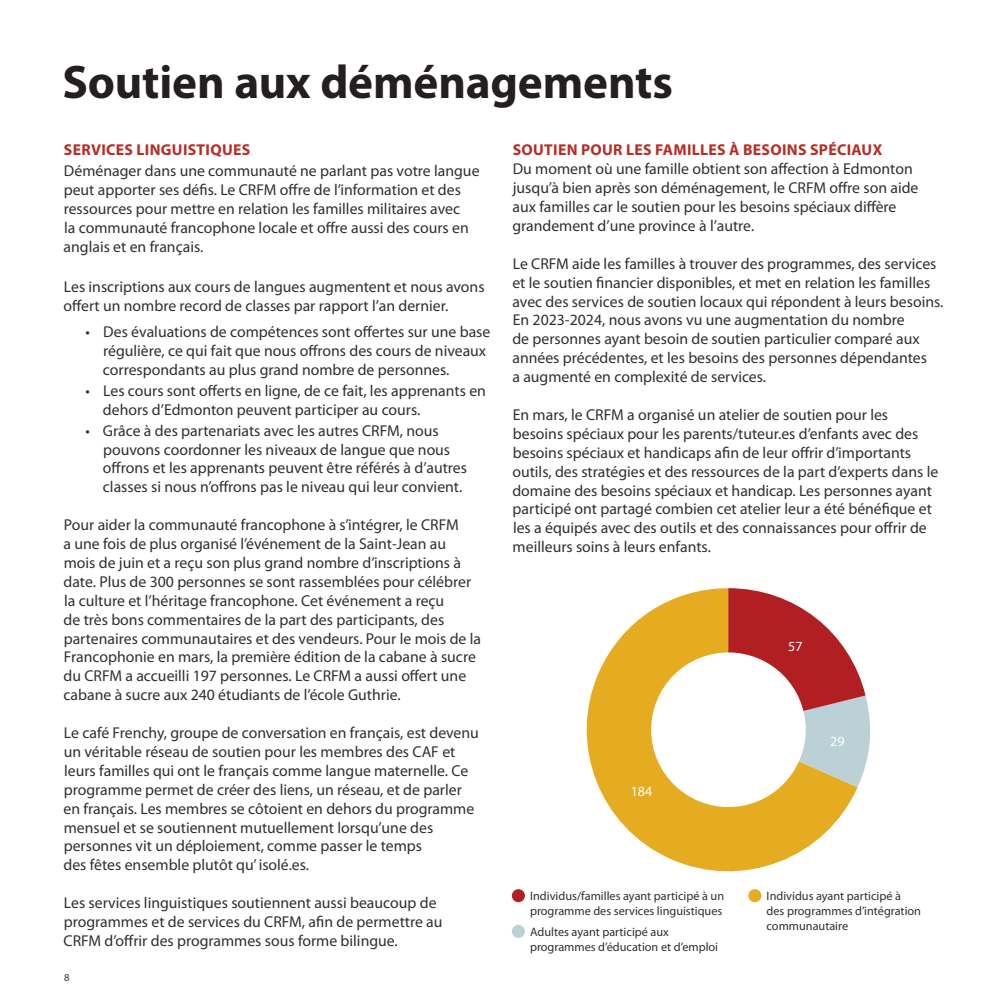
<style>
.page{position:relative;width:1008px;height:1008px;background:#fff}
.page>*{position:absolute;margin:0;border:0;box-sizing:border-box;transform-origin:0 0}
.t1{font:700 47.25px "Myriad Pro";letter-spacing:-.005em;color:#231f20}
.t2{font:15.75px/18.9px "Myriad Pro";color:#312f30}
.t3{font:700 15.75px "Myriad Pro";letter-spacing:.02em;color:#b62d27}
.t4{font:14px "Myriad Pro";color:#fff}
.t5{font:12.25px/14.7px "Myriad Pro";color:#312f30}
.t6{font:10.5px "Myriad Pro";color:#312f30}
</style>
<div class="page">
<svg style="left:587px;top:618px;width:252px;height:254px;fill:#e5ac22"></svg>
<svg style="left:641px;top:588px;width:229px;height:230px"></svg>
<div style="left:512px;top:889px;width:13px;height:13px;background:#b21f23;border-radius:50%"></div>
<div style="left:512px;top:925px;width:13px;height:13px;background:#bbd1d6;border-radius:50%"></div>
<div style="left:748px;top:889px;width:13px;height:13px;background:#e5ac22;border-radius:50%"></div>
<p class="t1" style="left:63px;top:52px;width:612px">Soutien aux déménagements</p>
<p class="t3" style="left:513px;top:140px;width:371px">SOUTIEN POUR LES FAMILLES À BESOINS SPÉCIAUX</p>
<p class="t2" style="left:512px;top:159px;width:408px">Du moment où une famille obtient son affection à Edmonton jusqu’à bien après son déménagement, le CRFM offre son aide aux familles car le soutien pour les besoins spéciaux diffère grandement d’une province à l’autre.</p>
<p class="t2" style="left:512px;top:254px;width:433px">Le CRFM aide les familles à trouver des programmes, des services et le soutien financier disponibles, et met en relation les familles avec des services de soutien locaux qui répondent à leurs besoins.<br>En 2023-2024, nous avons vu une augmentation du nombre<br>de personnes ayant besoin de soutien particulier comparé aux années précédentes, et les besoins des personnes dépendantes</p>
<p class="t2" style="left:512px;top:367px;width:255px">a augmenté en complexité de services.</p>
<p class="t2" style="left:512px;top:405px;width:427px">En mars, le CRFM a organisé un atelier de soutien pour les besoins spéciaux pour les parents/tuteur.es d’enfants avec des besoins spéciaux et handicaps afin de leur offrir d’importants outils, des stratégies et des ressources de la part d’experts dans le domaine des besoins spéciaux et handicap. Les personnes ayant participé ont partagé combien cet atelier leur a été bénéfique et les a équipés avec des outils et des connaissances pour offrir de meilleurs soins à leurs enfants.</p>
<p class="t3" style="left:64px;top:140px;width:188px">SERVICES LINGUISTIQUES</p>
<p class="t2" style="left:64px;top:161px;width:417px">Déménager dans une communauté ne parlant pas votre langue peut apporter ses défis. Le CRFM offre de l’information et des ressources pour mettre en relation les familles militaires avec<br>la communauté francophone locale et offre aussi des cours en anglais et en français.</p>
<p class="t2" style="left:64px;top:277px;width:423px">Les inscriptions aux cours de langues augmentent et nous avons offert un nombre record de classes par rapport l’an dernier.</p>
<p class="t2" style="left:103px;top:322px;width:389px;text-indent:-18px">• Des évaluations de compétences sont offertes sur une base régulière, ce qui fait que nous offrons des cours de niveaux correspondants au plus grand nombre de personnes.</p>
<p class="t2" style="left:103px;top:381px;width:385px;text-indent:-18px">• Les cours sont offerts en ligne, de ce fait, les apprenants en dehors d’Edmonton peuvent participer au cours.</p>
<p class="t2" style="left:103px;top:421px;width:366px;text-indent:-18px">• Grâce à des partenariats avec les autres CRFM, nous pouvons coordonner les niveaux de langue que nous offrons et les apprenants peuvent être référés à d’autres classes si nous n’offrons pas le niveau qui leur convient.</p>
<p class="t2" style="left:64px;top:515px;width:419px">Pour aider la communauté francophone à s’intégrer, le CRFM<br>a une fois de plus organisé l’événement de la Saint-Jean au mois de juin et a reçu son plus grand nombre d’inscriptions à date. Plus de 300 personnes se sont rassemblées pour célébrer la culture et l’héritage francophone. Cet événement a reçu<br>de très bons commentaires de la part des participants, des partenaires communautaires et des vendeurs. Pour le mois de la Francophonie en mars, la première édition de la cabane à sucre du CRFM a accueilli 197 personnes. Le CRFM a aussi offert une cabane à sucre aux 240 étudiants de l’école Guthrie.</p>
<p class="t2" style="left:64px;top:723px;width:417px">Le café Frenchy, groupe de conversation en français, est devenu un véritable réseau de soutien pour les membres des CAF et leurs familles qui ont le français comme langue maternelle. Ce programme permet de créer des liens, un réseau, et de parler en français. Les membres se côtoient en dehors du programme mensuel et se soutiennent mutuellement lorsqu’une des personnes vit un déploiement, comme passer le temps</p>
<p class="t2" style="left:64px;top:855px;width:247px">des fêtes ensemble plutôt qu’ isolé.es.</p>
<p class="t2" style="left:64px;top:893px;width:380px">Les services linguistiques soutiennent aussi beaucoup de programmes et de services du CRFM, afin de permettre au</p>
<p class="t2" style="left:64px;top:931px;width:336px">CRFM d’offrir des programmes sous forme bilingue.</p>
<p class="t4" style="left:788px;top:637px;width:16px">57</p>
<p class="t4" style="left:830px;top:732px;width:16px">29</p>
<p class="t4" style="left:631px;top:782px;width:23px">184</p>
<p class="t5" style="left:530px;top:889px;width:196px">Individus/familles ayant participé à un</p>
<p class="t5" style="left:530px;top:904px;width:194px">programme des services linguistiques</p>
<p class="t5" style="left:530px;top:925px;width:140px">Adultes ayant participé aux</p>
<p class="t5" style="left:530px;top:939px;width:190px">programmes d’éducation et d’emploi</p>
<p class="t5" style="left:767px;top:889px;width:156px">Individus ayant participé à des programmes d’intégration communautaire</p>
<p class="t6" style="left:64px;top:971px;width:7px">8</p>
</div>
